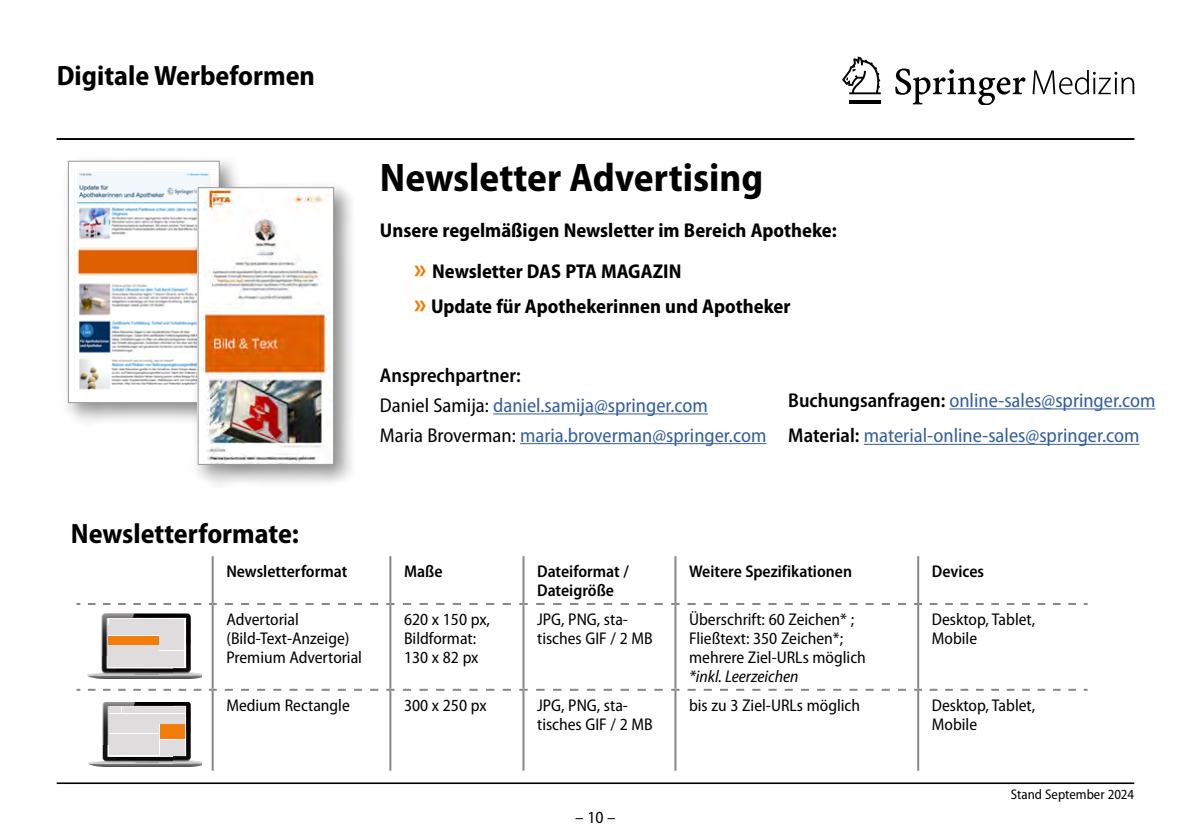
<style>
.page{position:relative;width:1191px;height:840px;background:#fff}
.page>*{position:absolute;margin:0;border:0;box-sizing:border-box;transform-origin:0 0}
.t1{font:700 semi-condensed 40px "Myriad Pro";color:#000}
.t2{font:700 semi-condensed 28px "Myriad Pro";color:#000}
.t3{font:semi-condensed 20px/29.6px "Myriad Pro";color:#335e9e}
.t4{font:700 semi-condensed 20px/41px "Myriad Pro";color:#000}
.t5{font:semi-condensed 17px/19px "Myriad Pro";color:#000}
.t6{font:600 semi-condensed 17px/19px "Myriad Pro";color:#000}
.t7{font:italic semi-condensed 17px "Myriad Pro";color:#000}
.t8{font:semi-condensed 14px "Myriad Pro";color:#000}
.s1{font-size:28px;color:#f37d0b}
.s2{font-weight:600;color:#000}
.s3{color:#000}
</style>
<div class="page">
<svg style="left:842px;top:57px;width:38px;height:37px"></svg>
<hr style="left:849px;top:100px;width:31px;height:4px;background:#000">
<svg style="left:895px;top:68px;width:130px;height:37px"></svg>
<svg style="left:1032px;top:70px;width:102px;height:24px"></svg>
<hr style="left:57px;top:782px;width:1077px;height:1px;background:#000">
<hr style="left:57px;top:138px;width:1077px;height:2px;background:#000">
<div style="left:60px;top:153px;width:182px;height:273px;background:#000;opacity:.45"></div>
<img style="left:70px;top:163px;width:148px;height:234px">
<div style="left:68px;top:161px;width:152px;height:242px;border:1px solid #989898"></div>
<hr style="left:212px;top:556px;width:2px;height:46px;background:#878787">
<hr style="left:389px;top:556px;width:2px;height:46px;background:#878787">
<hr style="left:522px;top:556px;width:2px;height:46px;background:#878787">
<hr style="left:674px;top:556px;width:2px;height:46px;background:#878787">
<hr style="left:917px;top:556px;width:2px;height:46px;background:#878787">
<hr style="left:212px;top:604px;width:2px;height:84px;background:#878787">
<hr style="left:389px;top:604px;width:2px;height:84px;background:#878787">
<hr style="left:522px;top:604px;width:2px;height:84px;background:#878787">
<hr style="left:674px;top:604px;width:2px;height:84px;background:#878787">
<hr style="left:917px;top:604px;width:2px;height:84px;background:#878787">
<hr style="left:212px;top:690px;width:2px;height:80px;background:#878787">
<hr style="left:389px;top:690px;width:2px;height:80px;background:#878787">
<hr style="left:522px;top:690px;width:2px;height:80px;background:#878787">
<hr style="left:674px;top:690px;width:2px;height:80px;background:#878787">
<hr style="left:917px;top:690px;width:2px;height:80px;background:#878787">
<svg style="left:88px;top:602px;width:129px;height:2px"></svg>
<svg style="left:225px;top:602px;width:169px;height:2px"></svg>
<svg style="left:403px;top:602px;width:124px;height:2px"></svg>
<svg style="left:536px;top:602px;width:143px;height:2px"></svg>
<svg style="left:687px;top:602px;width:235px;height:2px"></svg>
<svg style="left:929px;top:603px;width:158px;height:1px"></svg>
<svg style="left:88px;top:688px;width:129px;height:2px"></svg>
<svg style="left:225px;top:688px;width:169px;height:2px"></svg>
<svg style="left:403px;top:688px;width:124px;height:2px"></svg>
<svg style="left:536px;top:688px;width:143px;height:2px"></svg>
<svg style="left:687px;top:688px;width:235px;height:2px"></svg>
<svg style="left:929px;top:688px;width:158px;height:2px"></svg>
<img style="left:88px;top:613px;width:113px;height:64px">
<div style="left:109px;top:618px;width:11px;height:6px;background:#dedcdc"></div>
<div style="left:121px;top:618px;width:63px;height:6px;background:#dedcdc"></div>
<div style="left:109px;top:625px;width:75px;height:9px;background:#dedcdc"></div>
<div style="left:160px;top:635px;width:24px;height:14px;background:#dedcdc"></div>
<div style="left:160px;top:651px;width:24px;height:15px;background:#dedcdc"></div>
<div style="left:109px;top:635px;width:50px;height:31px;background:#dedcdc"></div>
<div style="left:109px;top:635px;width:50px;height:9px;background:#f37d0b"></div>
<img style="left:89px;top:702px;width:112px;height:64px">
<div style="left:109px;top:707px;width:12px;height:5px;background:#dedcdc"></div>
<div style="left:122px;top:707px;width:63px;height:5px;background:#dedcdc"></div>
<div style="left:109px;top:713px;width:76px;height:9px;background:#dedcdc"></div>
<div style="left:160px;top:723px;width:25px;height:15px;background:#f37d0b"></div>
<div style="left:160px;top:739px;width:25px;height:15px;background:#dedcdc"></div>
<div style="left:109px;top:734px;width:50px;height:20px;background:#dedcdc"></div>
<div style="left:109px;top:723px;width:50px;height:9px;background:#dedcdc"></div>
<div style="left:190px;top:179px;width:167px;height:308px;background:#000;opacity:.45"></div>
<img style="left:200px;top:189px;width:132px;height:273px">
<div style="left:198px;top:187px;width:136px;height:277px;border:1px solid #989898"></div>
<hr style="left:949px;top:408px;width:206px;height:1px;background:#335e9e">
<hr style="left:864px;top:443px;width:275px;height:1px;background:#335e9e">
<hr style="left:493px;top:413px;width:215px;height:1px;background:#335e9e">
<hr style="left:520px;top:443px;width:246px;height:1px;background:#335e9e">
<h2 class="t2" style="left:57px;top:59px;width:260px">Digitale Werbeformen</h2>
<h1 class="t1" style="left:380px;top:155px;width:385px">Newsletter Advertising</h1>
<p class="t4" style="left:414px;top:210px;width:424px;text-indent:-34px">Unsere regelmäßigen Newsletter im Bereich Apotheke: <span class="s1">»</span> Newsletter DAS PTA MAGAZIN</p>
<p class="t4" style="left:414px;top:286px;width:378px"><span class="s1">»</span> Update für Apothekerinnen und Apotheker</p>
<p class="t3" style="left:380px;top:361px;width:388px"><span class="s2">Ansprechpartner:<br></span><span class="s3">Daniel Samija:</span> daniel.samija@springer.com<br><span class="s3">Maria Broverman:</span> maria.broverman@springer.com</p>
<p class="t3" style="left:788px;top:383px;width:369px;line-height:35.4px"><span class="s2">Buchungsanfragen:</span> online-sales@springer.com<br><span class="s2">Material:</span> material-online-sales@springer.com</p>
<h2 class="t2" style="left:71px;top:518px;width:230px">Newsletterformate:</h2>
<p class="t6" style="left:226px;top:561px;width:123px">Newsletterformat</p>
<p class="t6" style="left:404px;top:561px;width:40px">Maße</p>
<p class="t6" style="left:537px;top:561px;width:93px">Dateiformat /<br>Dateigröße</p>
<p class="t6" style="left:689px;top:561px;width:164px">Weitere Spezifikationen</p>
<p class="t6" style="left:932px;top:561px;width:54px">Devices</p>
<p class="t5" style="left:226px;top:609px;width:137px">Advertorial (Bild-Text-Anzeige)<br>Premium Advertorial</p>
<p class="t5" style="left:404px;top:609px;width:87px">620 x 150 px,<br>Bildformat:<br>130 x 82 px</p>
<p class="t5" style="left:537px;top:609px;width:117px">JPG, PNG, sta&shy;tisches GIF / 2 MB</p>
<p class="t5" style="left:689px;top:609px;width:178px">Überschrift: 60 Zeichen* ;<br>Fließtext: 350 Zeichen*; mehrere Ziel-URLs möglich</p>
<p class="t7" style="left:689px;top:666px;width:111px">*inkl. Leerzeichen</p>
<p class="t5" style="left:932px;top:609px;width:105px">Desktop, Tablet,<br>Mobile</p>
<p class="t5" style="left:226px;top:695px;width:125px">Medium Rectangle</p>
<p class="t5" style="left:404px;top:695px;width:84px">300 x 250 px</p>
<p class="t5" style="left:537px;top:695px;width:117px">JPG, PNG, sta&shy;tisches GIF / 2 MB</p>
<p class="t5" style="left:689px;top:695px;width:172px">bis zu 3 Ziel-URLs möglich</p>
<p class="t5" style="left:932px;top:695px;width:105px">Desktop, Tablet,<br>Mobile</p>
<p class="t5" style="left:575px;top:807px;width:42px">– 10 –</p>
<p class="t8" style="left:1011px;top:786px;width:125px">Stand September 2024</p>
</div>
